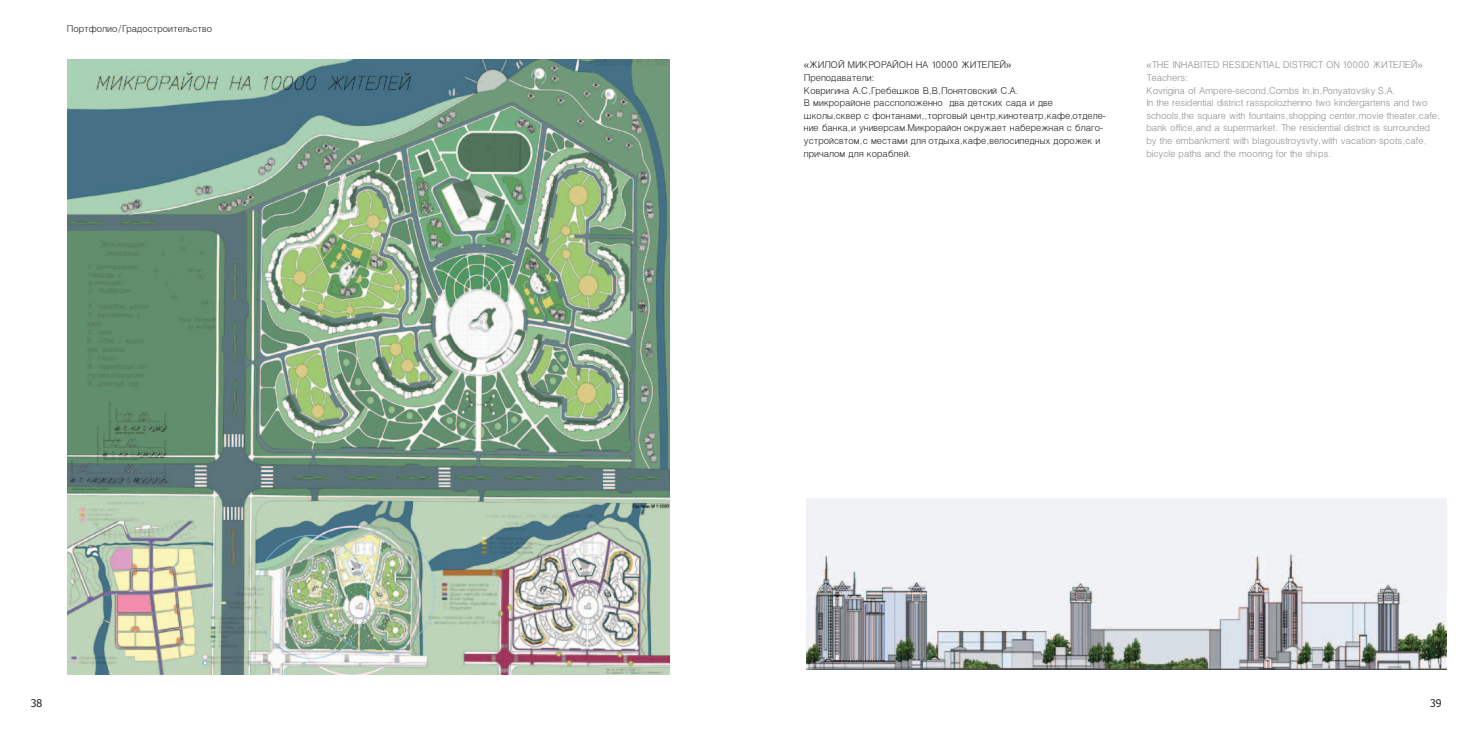
<style>
.page{position:relative;width:1474px;height:737px;background:#fff}
.page>*{position:absolute;margin:0;border:0;box-sizing:border-box;transform-origin:0 0}
.t1{font:10.5px/12.6px "Helvetica Light";color:#908e8b}
.t2{font:10.5px/12.6px "Helvetica Light";color:#231f20}
.t3{font:10.5px "Tahoma";color:#231f20}
.t4{font:10.5px "Mongolian Baiti";color:#231f20}
.s1{font-family:"Mongolian Baiti"}
</style>
<div class="page">
<img style="left:67px;top:60px;width:603px;height:615px">
<img style="left:806px;top:499px;width:640px;height:170px">
<p class="t2" style="left:67px;top:23px;width:147px">Портфолио/Градостроительство</p>
<p class="t2" style="left:804px;top:59px;width:22px"><span class="s1">«</span>Жилой</p>
<p class="t2" style="left:847px;top:59px;width:8px">микрорайон</p>
<p class="t2" style="left:915px;top:59px;width:53px">на 10000 жителей</p>
<p class="t4" style="left:1006px;top:59px;width:7px">»</p>
<p class="t2" style="left:804px;top:72px;width:303px">Преподаватели:<br>Ковригина А.С,Гребешков В,В,Понятовский С.А.<br>В микрорайоне рассположенно два детских сада и две школы,сквер с фонтанами,,торговый центр,кинотеатр,кафе,отделе&shy;ние банка,и универсам.Микрорайон окружает набережная с благо&shy;устройсвтом,с местами для отдыха,кафе,велосипедных дорожек и причалом для кораблей.</p>
<p class="t1" style="left:1146px;top:59px;width:32px"><span class="s1">«</span>The inhabited</p>
<p class="t1" style="left:1222px;top:59px;width:7px">residential</p>
<p class="t1" style="left:1283px;top:59px;width:6px">district</p>
<p class="t1" style="left:1326px;top:59px;width:54px">on 10000 жителей</p>
<p class="t1" style="left:1146px;top:72px;width:295px">Teachers:<br>Kovrigina of Ampere-second,Combs In,In,Ponyatovsky S.A.<br>In the residential district rasspolozhenno two kindergartens and two schools,the square with fountains,shopping center,movie theater,cafe, bank office,and a supermarket. The residential district is surrounded by the embankment with blagoustroysvty,with vacation spots,cafe, bicycle paths and the mooring for the ships.</p>
<p class="t3" style="left:31px;top:696px;width:13px">38</p>
<p class="t3" style="left:1430px;top:696px;width:13px">39</p>
</div>
